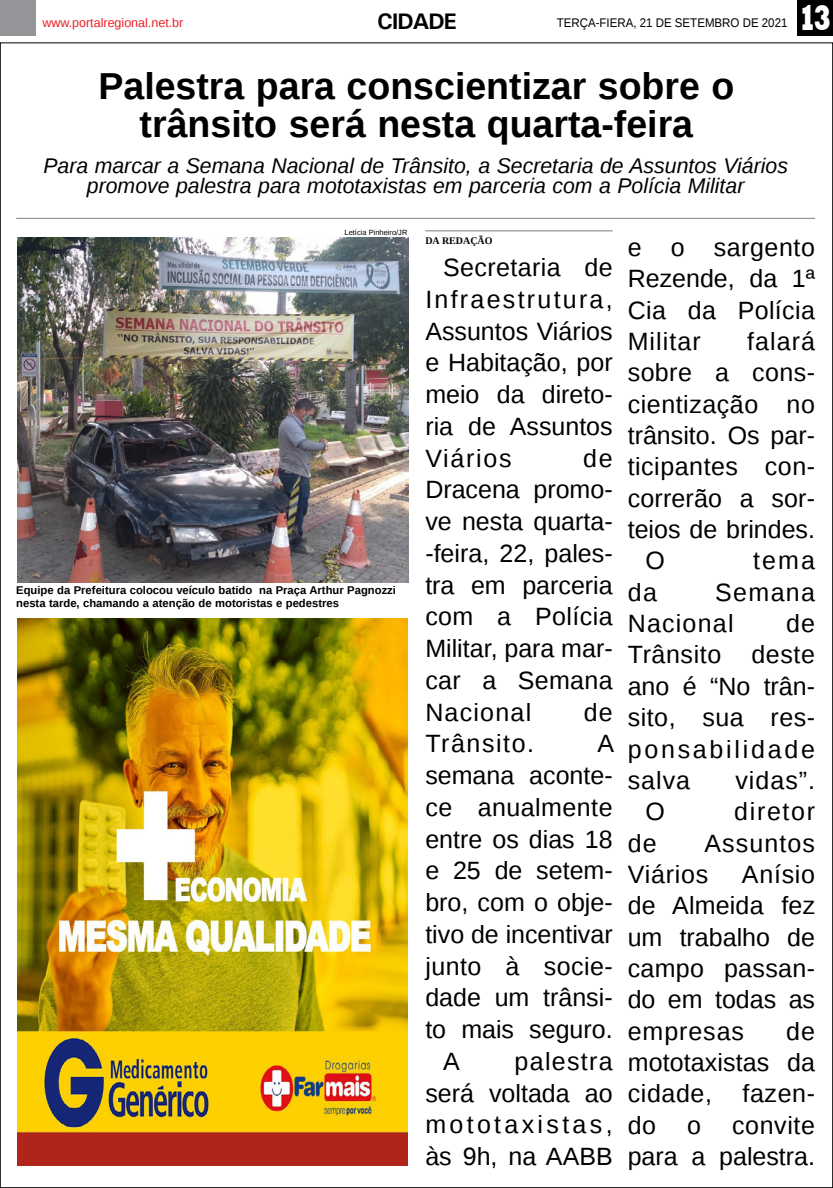
<style>
.page{position:relative;width:833px;height:1188px;background:#fff}
.page>*{position:absolute;margin:0;border:0;box-sizing:border-box;transform-origin:0 0}
.TÍTULO{font:700 37.5px/37.5px "Liberation Sans";color:#000;text-align:center}
.t1{font:800 36.12px "Rockwell";color:#fff;scale:.7 1}
.MATÉRIA{font:25px/31.8px "Liberation Sans";letter-spacing:.015em;color:#000;text-align:justify}
.MATÉRIA-2{font:25px/31.4px "Liberation Sans";letter-spacing:.045em;color:#000}
.MATÉRIA-3{font:25px/31.4px "Liberation Sans";letter-spacing:.05em;color:#000}
.MATÉRIA-4{font:25px "Liberation Sans";letter-spacing:.06em;color:#000}
.MATÉRIA-5{font:25px "Liberation Sans";letter-spacing:.065em;color:#000}
.TITULO_PG{font:700 22.5px "Univers";letter-spacing:-.04em;color:#000}
.LINHA_FINA{font:italic 21.25px "Liberation Sans";color:#000}
.DATA_PG{font:12.5px "Liberation Sans";color:#000;scale:.92 1}
.DATA_PG-2{font:12.5px "Liberation Sans";color:#ed1d24}
.LEGENDA{font:700 11.25px/12.5px "Liberation Sans";color:#000}
.CRÉDITO_NOME{font:700 10px "Liberation Serif";color:#000}
.CRÉDITO_FOTO{font:7.5px "Liberation Sans";color:#000}
</style>
<div class="page">
<div style="left:0;top:0;width:35px;height:35px;background:#939598"></div>
<div style="left:797px;top:0;width:36px;height:35px;background:#000"></div>
<img style="left:18px;top:618px;width:390px;height:546px">
<hr style="left:16px;top:218px;width:799px;height:1px;background:#000">
<img style="left:18px;top:237px;width:391px;height:345px">
<hr style="left:425px;top:230px;width:187px;height:1px;background:#939598">
<p class="DATA_PG-2" style="left:42px;top:15px;width:143px">www.portalregional.net.br</p>
<p class="TITULO_PG" style="left:377px;top:7px;width:81px">CIDADE</p>
<p class="DATA_PG" style="left:556px;top:15px;width:252px">TERÇA-FIERA, 21 DE SETEMBRO DE 2021</p>
<p class="t1" style="left:799px;top:-3px;width:48px">13</p>
<p class="TÍTULO" style="left:98px;top:67px;width:637px">Palestra para conscientizar sobre o trânsito será nesta quarta-feira</p>
<p class="LINHA_FINA" style="left:43px;top:151px;width:746px">Para marcar a Semana Nacional de Trânsito, a Secretaria de Assuntos Viários</p>
<p class="LINHA_FINA" style="left:87px;top:171px;width:659px">promove palestra para mototaxistas em parceria com a Polícia Militar</p>
<p class="CRÉDITO_NOME" style="left:425px;top:234px;width:69px">DA REDAÇÃO</p>
<p class="MATÉRIA" style="left:425px;top:252px;width:189px;text-indent:18px">Secretaria de Infraestrutura, Assuntos Viários e Habitação, por meio da direto&shy;ria de Assuntos Viários</p>
<p class="CRÉDITO_FOTO" style="left:344px;top:228px;width:64px">Letícia Pinheiro/JR</p>
<p class="MATÉRIA" style="left:627px;top:232px;width:189px;line-height:31.4px">e o sargento Rezende, da 1ª Cia da Polícia Militar</p>
<p class="MATÉRIA" style="left:627px;top:326px;width:189px;line-height:31.4px;text-indent:119px">falará sobre a cons&shy;cientização no trânsito. Os par&shy;ticipantes con&shy;correrão a sor&shy;teios de brindes.</p>
<p class="MATÉRIA" style="left:645px;top:545px;width:21px">O</p>
<p class="MATÉRIA" style="left:753px;top:545px;width:64px">tema</p>
<p class="MATÉRIA" style="left:627px;top:577px;width:31px">da</p>
<p class="MATÉRIA" style="left:425px;top:443px;width:189px;text-indent:158px">de Dracena promo&shy;ve nesta quarta--feira, 22, pales&shy;tra em parceria com a Polícia Militar, para mar&shy;car a Semana Nacional</p>
<p class="MATÉRIA-3" style="left:627px;top:577px;width:189px;text-indent:87px">Semana<br>Nacional</p>
<p class="LEGENDA" style="left:16px;top:583px;width:381px">Equipe da Prefeitura colocou veículo batido na Praça Arthur Pagnozzi nesta tarde, chamando a atenção de motoristas e pedestres</p>
<p class="MATÉRIA" style="left:627px;top:608px;width:189px;line-height:31.4px;text-indent:158px">de Trânsito deste ano é “No trân&shy;sito, sua res&shy;ponsabilidade salva</p>
<p class="MATÉRIA" style="left:584px;top:697px;width:31px">de</p>
<p class="MATÉRIA-4" style="left:425px;top:729px;width:110px">Trânsito.</p>
<p class="MATÉRIA" style="left:425px;top:728px;width:190px;text-indent:172px">A semana aconte&shy;ce anualmente entre os dias 18 e 25 de setem&shy;bro, com o obje&shy;tivo de incentivar junto à socie&shy;dade um trânsi&shy;to mais seguro.</p>
<p class="MATÉRIA" style="left:443px;top:1046px;width:18px">A</p>
<p class="MATÉRIA" style="left:735px;top:765px;width:81px">vidas”.</p>
<p class="MATÉRIA" style="left:645px;top:796px;width:21px">O</p>
<p class="MATÉRIA-5" style="left:734px;top:797px;width:82px">diretor</p>
<p class="MATÉRIA" style="left:627px;top:827px;width:30px">de</p>
<p class="MATÉRIA-2" style="left:627px;top:828px;width:189px;text-indent:77px">Assuntos<br>Viários</p>
<p class="MATÉRIA" style="left:627px;top:859px;width:189px;line-height:31.4px;text-indent:114px">Anísio de Almeida fez um trabalho de campo passan&shy;do em todas as empresas</p>
<p class="MATÉRIA" style="left:627px;top:1016px;width:189px;line-height:31.4px;text-indent:159px">de mototaxistas da cidade, fazen&shy;do o convite para a palestra.</p>
<p class="MATÉRIA" style="left:425px;top:1046px;width:189px;text-indent:89px">palestra será voltada ao mototaxistas, às 9h, na AABB</p>
</div>
